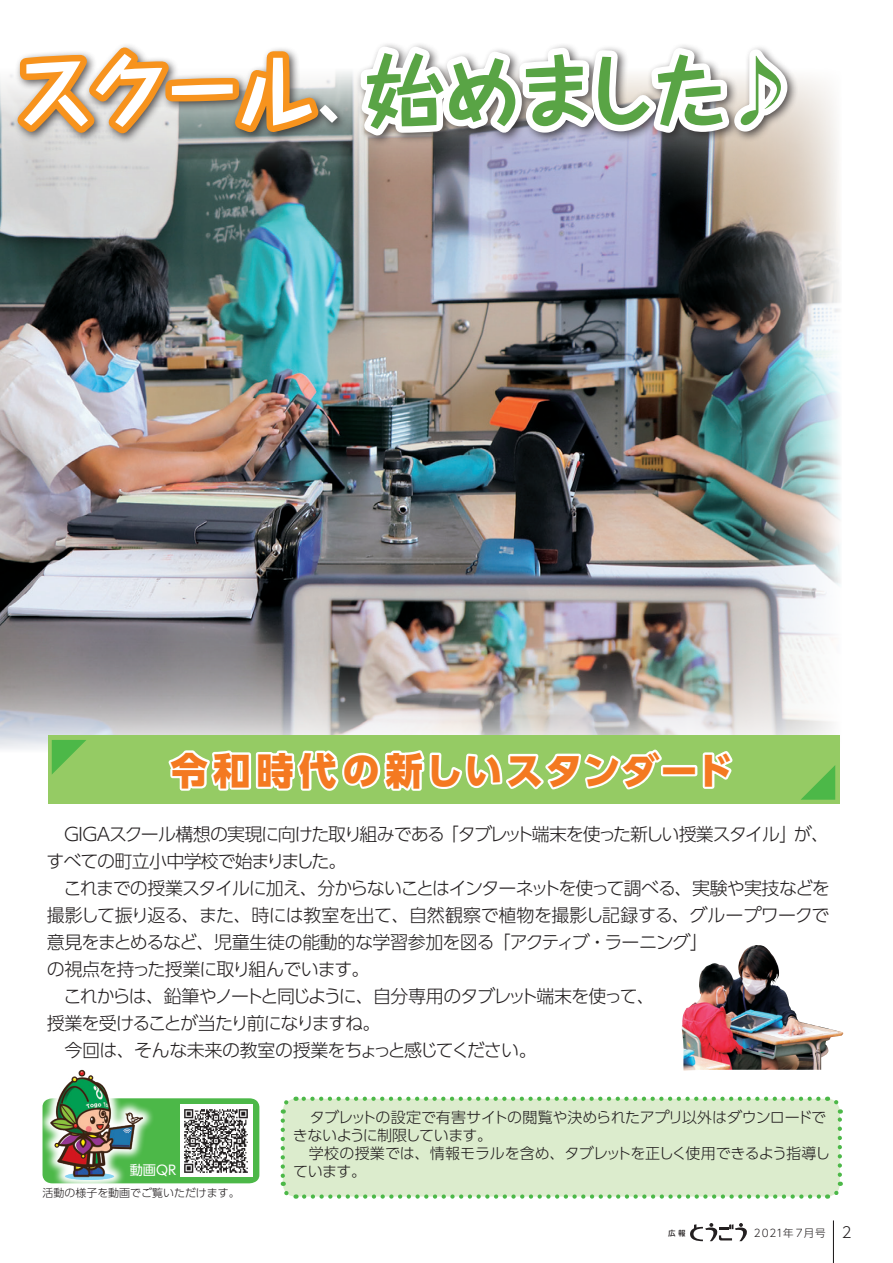
<style>
.page{position:relative;width:893px;height:1263px;background:#fff}
.page>*{position:absolute;margin:0;border:0;box-sizing:border-box;transform-origin:0 0}
.t1{font:700 79.2px "Taka Hand Std";letter-spacing:-.07em;color:#59a445}
.t2{font:800 37.35px "UD Shin Go Pr 6";letter-spacing:.065em;color:#f47921}
.t3{font:300 18px/27px "UD Shin Go Pr 6";letter-spacing:-.06em;color:#231f20}
.t4{font:300 15px/18px "UD Shin Go Pr 6";letter-spacing:-.03em;color:#231f20}
.t5{font:13.2px "UD Shin Go Pro";color:#fff}
.t6{font:300 10.95px "UD Shin Go Pro";color:#231f20}
.t7{font:300 10.5px "UD Shin Go Pro";letter-spacing:.06em;color:#231f20}
.t8{font:500 7.5px "Gothic MB101 Pro";color:#231f20}
.s1{color:#fff}
.s2{font-size:71.55px;color:#fff}
.s3{font-size:15px}
</style>
<div class="page">
<img style="left:682px;top:945px;width:162px;height:125px">
<img style="left:0;top:78px;width:840px;height:675px">
<div style="left:48px;top:736px;width:791px;height:68px;background:#95cb64"></div>
<svg style="left:168px;top:749px;width:498px;height:42px"></svg>
<div style="left:661px;top:765px;width:36px;height:11px;border:5px solid #fff"></div>
<svg style="left:702px;top:751px;width:31px;height:38px"></svg>
<svg style="left:52px;top:740px;width:34px;height:34px"></svg>
<svg style="left:801px;top:765px;width:34px;height:35px"></svg>
<div style="left:154px;top:1098px;width:105px;height:85px;background:#4cb848"></div>
<img style="left:180px;top:1104px;width:72px;height:73px">
<div style="left:283px;top:1099px;width:557px;height:97px;background:#dceccd;border-radius:13px"></div>
<svg style="left:280px;top:1120px;width:17px;height:79px"></svg>
<svg style="left:304px;top:1182px;width:539px;height:17px"></svg>
<svg style="left:827px;top:1096px;width:15px;height:79px"></svg>
<svg style="left:280px;top:1096px;width:538px;height:18px"></svg>
<svg style="left:42px;top:1098px;width:112px;height:86px;background:#75c874"></svg>
<img style="left:50px;top:1069px;width:93px;height:110px">
<div style="left:0;top:41px;width:799px;height:106px;background:#231f20;opacity:.75"></div>
<svg style="left:5px;top:41px;width:323px;height:104px"></svg>
<svg style="left:353px;top:41px;width:441px;height:105px"></svg>
<hr style="left:833px;top:1220px;width:1px;height:43px;background:#231f20">
<svg style="left:690px;top:1223px;width:57px;height:18px"></svg>
<h1 class="t1" style="left:16px;top:36px;width:783px"><span class="s1">スクール</span><span class="s2">、</span>始めました♪</h1>
<h2 class="t2" style="left:171px;top:740px;width:564px">令和時代の新しいスタンダード</h2>
<p class="t3" style="left:47px;top:820px;width:785px">　GIGAスクール構想の実現に向けた取り組みである「タブレット端末を使った新しい授業スタイル」が、すべての町立小中学校で始まりました。<br>　これまでの授業スタイルに加え、分からないことはインターネットを使って調べる、実験や実技などを撮影して振り返る、また、時には教室を出て、自然観察で植物を撮影し記録する、グループワークで意見をまとめるなど、児童生徒の能動的な学習参加を図る「アクティブ・ラーニング」<br>の視点を持った授業に取り組んでいます。<br>　これからは、鉛筆やノートと同じように、自分専用のタブレット端末を使って、<br>授業を受けることが当たり前になりますね。<br>　今回は、そんな未来の教室の授業をちょっと感じてください。</p>
<p class="t5" style="left:130px;top:1160px;width:48px">動画QR</p>
<p class="t6" style="left:43px;top:1184px;width:199px">活動の様子を動画でご覧いただけます。</p>
<p class="t4" style="left:293px;top:1107px;width:539px">　タブレットの設定で有害サイトの閲覧や決められたアプリ以外はダウンロードできないように制限しています。<br>　学校の授業では、情報モラルを含め、タブレットを正しく使用できるよう指導しています。</p>
<p class="t8" style="left:668px;top:1227px;width:19px">広 報</p>
<p class="t7" style="left:754px;top:1224px;width:99px">2021年 7 月号 <span class="s3">2</span></p>
</div>
